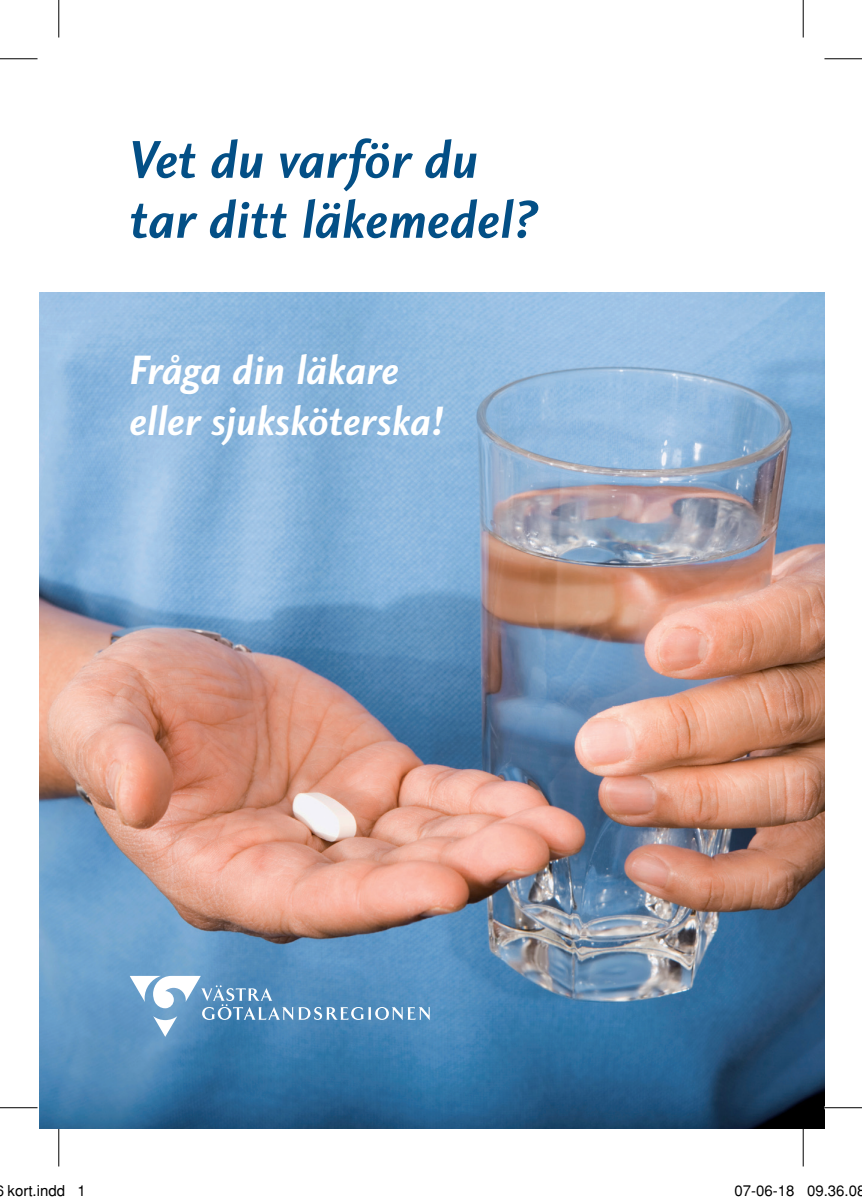
<style>
.page{position:relative;width:862px;height:1204px;background:#fff}
.page>*{position:absolute;margin:0;border:0;box-sizing:border-box;transform-origin:0 0}
.t1{font:italic 700 55px/60px "Charlotte Sans SKL";color:#034f86}
.t2{font:italic 700 42.5px/51px "Charlotte Sans SKL";color:#fff}
.t3{font:15px "Helvetica";color:#000}
</style>
<div class="page">
<img style="left:40px;top:293px;width:784px;height:836px">
<svg style="left:130px;top:976px;width:300px;height:61px;background:#679ac4"></svg>
<hr style="left:0;top:58px;width:38px;height:1px;background:#000">
<hr style="left:824px;top:58px;width:38px;height:1px;background:#000">
<hr style="left:0;top:1107px;width:38px;height:1px;background:#000">
<hr style="left:824px;top:1107px;width:38px;height:1px;background:#000">
<hr style="left:58px;top:0;width:1px;height:38px;background:#000">
<hr style="left:58px;top:1129px;width:1px;height:37px;background:#000">
<hr style="left:802px;top:0;width:1px;height:38px;background:#000">
<hr style="left:802px;top:1129px;width:1px;height:37px;background:#000">
<div style="left:15px;top:1188px;width:8px;height:9px;border:1px solid #fff;border-radius:50%"></div>
<div style="left:16px;top:1189px;width:6px;height:7px;border:1px solid #fff;border-radius:50%"></div>
<p class="t1" style="left:130px;top:130px;width:411px">Vet du varför du tar ditt läkemedel?</p>
<p class="t2" style="left:130px;top:344px;width:318px">Fråga din läkare eller sjuksköterska!</p>
<p class="t3" style="left:8px;top:1182px;width:80px">kort.indd 1</p>
<p class="t3" style="left:734px;top:1182px;width:132px">07-06-18 09.36.08</p>
</div>
